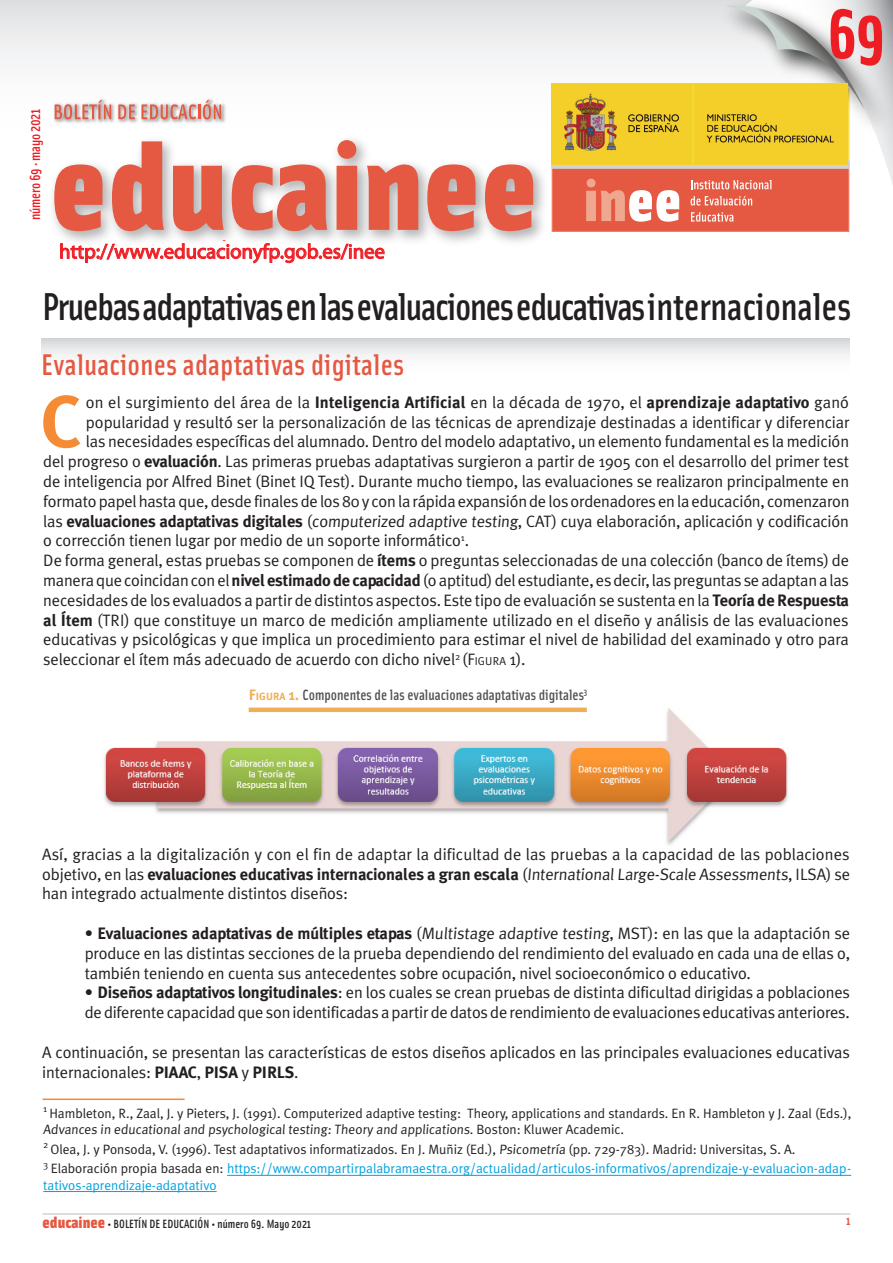
<style>
.page{position:relative;width:893px;height:1263px;background:#fff}
.page>*{position:absolute;margin:0;border:0;box-sizing:border-box;transform-origin:0 0}
.t1{font:700 73.5px "Meta Plus";color:#f58b34}
.t2{font:700 70.65px "Solex";color:#ee1d23}
.EPIGRAFE_1{font:500 39px "Solex";letter-spacing:-.035em;color:#231f20}
.t3{font:500 30px "Solex";letter-spacing:.01em;color:#e55842}
.t4{font:20.55px "Myriad Pro";color:#ee1d23}
.t5{font:16.5px/19.8px "Meta Plus Normal";letter-spacing:-.01em;color:#231f20;text-align:justify}
.NOMBRE_DE_GRAFICOS{font:500 15px "Solex";color:#505154}
.t6{font:500 14.7px "Solex";letter-spacing:-.02em;color:#ee1d23}
.t7{font:13.5px/16.2px "Meta Plus Normal";color:#231f20}
.t8{font:13.5px/16.2px "Meta Plus Normal";color:#00a1e0}
.t9{font:500 12px "Solex";color:#231f20}
.t10{font:700 12px "Solex";color:#e55842}
.s1{font-family:"Meta Plus";font-weight:700}
.s2{font-style:inherit}
.s3{font-size:11.55px}
.s4{font-family:"Meta Plus";font-weight:700;color:#efae58}
.s5{font-family:"Meta Plus";font-weight:700;font-size:10.5px;color:#efae58}
.s6{color:#231f20}
.s7{font-weight:900;font-size:16.5px;color:#e55842}
</style>
<div class="page">
<img style="left:104px;top:707px;width:685px;height:138px">
<hr style="left:43px;top:1213px;width:807px;height:2px;background:#d1d2d4">
<div style="left:249px;top:707px;width:338px;height:5px;background:#efae58"></div>
<div style="left:41px;top:338px;width:808px;height:48px;background:linear-gradient(to bottom,#dfe0e2,#fff)"></div>
<div style="left:0;top:0;width:893px;height:154px;background:linear-gradient(to bottom,#e4e5e7,#fff)"></div>
<img style="left:44px;top:129px;width:508px;height:113px">
<svg style="left:54px;top:164px;width:48px;height:67px;background:#e27564"></svg>
<svg style="left:112px;top:141px;width:52px;height:90px"></svg>
<svg style="left:173px;top:166px;width:51px;height:65px;background:#e06c5a"></svg>
<svg style="left:232px;top:164px;width:95px;height:67px;background:#e28071"></svg>
<svg style="left:337px;top:140px;width:20px;height:90px;background:#e46956"></svg>
<svg style="left:367px;top:164px;width:51px;height:66px;background:#e2715f"></svg>
<svg style="left:427px;top:164px;width:48px;height:67px;background:#e27564"></svg>
<svg style="left:485px;top:164px;width:48px;height:67px;background:#e27463"></svg>
<div style="left:552px;top:160px;width:297px;height:72px;background:#e55842;border:1px solid #f3785f"></div>
<div style="left:552px;top:160px;width:297px;height:8px;background:#d1d2d4"></div>
<svg style="left:586px;top:179px;width:93px;height:43px"></svg>
<svg style="left:691px;top:196px;width:61px;height:10px"></svg>
<svg style="left:691px;top:212px;width:42px;height:10px"></svg>
<svg style="left:691px;top:0;width:202px;height:189px"></svg>
<img style="left:51px;top:97px;width:175px;height:28px">
<svg style="left:55px;top:100px;width:56px;height:19px"></svg>
<svg style="left:118px;top:104px;width:17px;height:15px"></svg>
<svg style="left:141px;top:100px;width:80px;height:19px"></svg>
<svg style="left:60px;top:240px;width:325px;height:23px"></svg>
<img style="left:552px;top:84px;width:296px;height:81px">
<hr style="left:43px;top:1098px;width:142px;height:2px;background:#f58b34">
<hr style="left:227px;top:1175px;width:624px;height:1px;background:#00a1e0">
<hr style="left:43px;top:1191px;width:174px;height:1px;background:#00a1e0">
<p class="t6" style="left:26px;top:220px;width:113px;rotate:-90deg">número 69 · mayo 2021</p>
<p class="t4" style="left:59px;top:239px;width:327px">http://www.educacionyfp.gob.es/inee</p>
<p class="t2" style="left:826px;top:-12px;width:62px">69</p>
<p class="EPIGRAFE_1" style="left:42px;top:281px;width:810px">Pruebas adaptativas en las evaluaciones educativas internacionales</p>
<p class="t3" style="left:41px;top:345px;width:364px">Evaluaciones adaptativas digitales</p>
<p class="t1" style="left:41px;top:379px;width:42px">C</p>
<p class="t5" style="left:86px;top:392px;width:765px">on el surgimiento del área de la <span class="s1">Inteligencia Artificial</span> en la década de 1970, el <span class="s1">aprendizaje adaptativo</span> ganó</p>
<p class="t5" style="left:86px;top:412px;width:765px">popularidad y resultó ser la personalización de las técnicas de aprendizaje destinadas a identificar y diferenciar</p>
<p class="t5" style="left:86px;top:431px;width:765px">las necesidades específicas del alumnado. Dentro del modelo adaptativo, un elemento fundamental es la medición</p>
<p class="t5" style="left:43px;top:451px;width:807px">del progreso o <span class="s1">evaluación</span>. Las primeras pruebas adaptativas surgieron a partir de 1905 con el desarrollo del primer test</p>
<p class="t5" style="left:43px;top:471px;width:807px">de inteligencia por Alfred Binet (Binet IQ Test). Durante mucho tiempo, las evaluaciones se realizaron principalmente en</p>
<p class="t5" style="left:43px;top:491px;width:808px">formato papel hasta que, desde finales de los 80 y con la rápida expansión de los ordenadores en la educación, comenzaron</p>
<p class="t5" style="left:43px;top:511px;width:807px">las <span class="s1">evaluaciones adaptativas digitales</span> (computerized adaptive testing, CAT) cuya elaboración, aplicación y codificación</p>
<p class="t5" style="left:43px;top:530px;width:427px">o corrección tienen lugar por medio de un soporte informático<sup>1</sup>.</p>
<p class="t5" style="left:43px;top:550px;width:807px">De forma general, estas pruebas se componen de <span class="s1">ítems</span> o preguntas seleccionadas de una colección (banco de ítems) de manera que coincidan con el <span class="s1">nivel estimado de capacidad</span> (o aptitud) del estudiante, es decir, las preguntas se adaptan a las necesidades de los evaluados a partir de distintos aspectos. Este tipo de evaluación se sustenta en la <span class="s1">Teoría de Respuesta al Ítem</span> (TRI) que constituye un marco de medición ampliamente utilizado en el diseño y análisis de las evaluaciones educativas y psicológicas y que implica un procedimiento para estimar el nivel de habilidad del examinado y otro para seleccionar el ítem más adecuado de acuerdo con dicho nivel<sup>2</sup> (<span class="s2">F</span><span class="s3">IGURA</span> 1).</p>
<p class="NOMBRE_DE_GRAFICOS" style="left:249px;top:685px;width:340px"><span class="s4">F</span><span class="s5">IGURA</span> <span class="s4">1.</span> Componentes de las evaluaciones adaptativas digitales<sup>3</sup></p>
<p class="t5" style="left:42px;top:844px;width:809px">Así, gracias a la digitalización y con el fin de adaptar la dificultad de las pruebas a la capacidad de las poblaciones objetivo, en las <span class="s1">evaluaciones educativas internacionales a gran escala</span> (International Large-Scale Assessments, ILSA) se han integrado actualmente distintos diseños:</p>
<p class="t5" style="left:85px;top:923px;width:767px"><span class="s1">• Evaluaciones adaptativas de múltiples etapas</span> (Multistage adaptive testing, MST): en las que la adaptación se produce en las distintas secciones de la prueba dependiendo del rendimiento del evaluado en cada una de ellas o, también teniendo en cuenta sus antecedentes sobre ocupación, nivel socioeconómico o educativo.</p>
<p class="t5" style="left:85px;top:983px;width:767px"><span class="s1">• Diseños adaptativos longitudinales</span>: en los cuales se crean pruebas de distinta dificultad dirigidas a poblaciones de diferente capacidad que son identificadas a partir de datos de rendimiento de evaluaciones educativas anteriores.</p>
<p class="t5" style="left:42px;top:1042px;width:809px">A continuación, se presentan las características de estos diseños aplicados en las principales evaluaciones educativas internacionales: <span class="s1">PIAAC</span>, <span class="s1">PISA</span> y <span class="s1">PIRLS</span>.</p>
<p class="t7" style="left:43px;top:1105px;width:809px"><sup>1</sup> Hambleton, R., Zaal, J. y Pieters, J. (1991). Computerized adaptive testing: Theory, applications and standards. En R. Hambleton y J. Zaal (Eds.),<br>Advances in educational and psychological testing: Theory and applications. Boston: Kluwer Academic.</p>
<p class="t7" style="left:43px;top:1141px;width:753px"><sup>2</sup> Olea, J. y Ponsoda, V. (1996). Test adaptativos informatizados. En J. Muñiz (Ed.), Psicometría (pp. 729-783). Madrid: Universitas, S. A.</p>
<p class="t8" style="left:43px;top:1160px;width:809px"><sup>3</sup> <span class="s6">Elaboración propia basada en:</span> https://www.compartirpalabramaestra.org/actualidad/articulos-informativos/aprendizaje-y-evaluacion-adap&shy;tativos-aprendizaje-adaptativo</p>
<p class="t9" style="left:43px;top:1216px;width:270px"><span class="s7">educainee</span> • BOLETÍN DE EDUCACIÓN • número 69. Mayo 2021</p>
<p class="t10" style="left:846px;top:1213px;width:6px">1</p>
</div>
